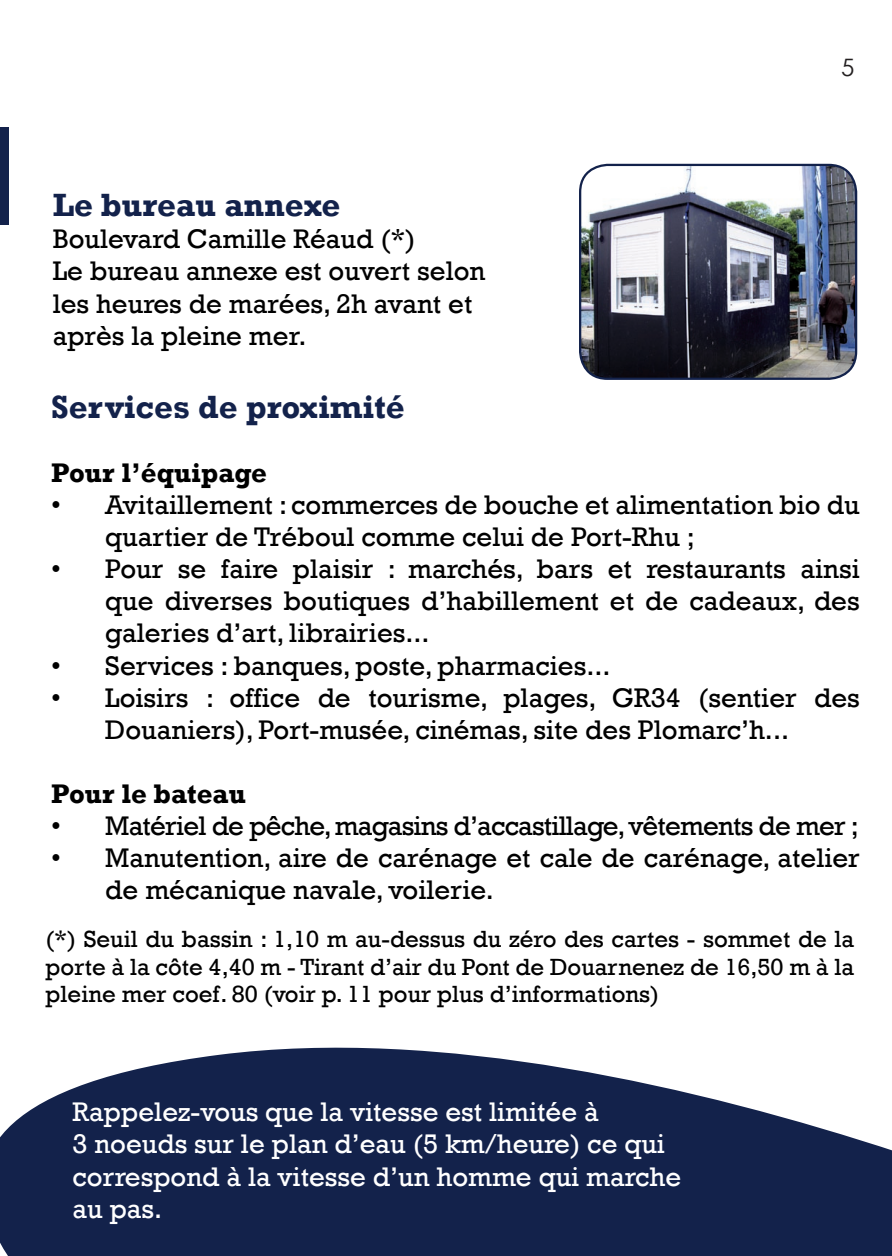
<style>
.page{position:relative;width:892px;height:1256px;background:#fff}
.page>*{position:absolute;margin:0;border:0;box-sizing:border-box;transform-origin:0 0}
.t1{font:700 33px "Rockwell";color:#13224b}
.t2{font:27.6px/32.1px "Rockwell";color:#000}
.t3{font:27.6px/32.4px "Rockwell";color:#fff}
.t4{font:27.6px "Rockwell";letter-spacing:-.03em;color:#000}
.t5{font:700 27.6px "Rockwell";color:#000}
.t6{font:24px/27px "Rockwell";color:#000;text-align:justify}
.t7{font:24px "Century Gothic";color:#231f20}
</style>
<div class="page">
<svg style="left:0;top:1047px;width:891px;height:208px;fill:#13224b"></svg>
<div style="left:0;top:128px;width:9px;height:96px;background:#13224b"></div>
<img style="left:581px;top:165px;width:274px;height:214px">
<div style="left:578px;top:164px;width:278px;height:216px;border:2px solid #13224b;border-radius:27px"></div>
<p class="t1" style="left:53px;top:185px;width:289px">Le bureau annexe</p>
<p class="t2" style="left:53px;top:223px;width:434px">Boulevard Camille Réaud (*)<br>Le bureau annexe est ouvert selon les heures de marées, 2h avant et après la pleine mer.</p>
<p class="t7" style="left:840px;top:53px;width:15px">5</p>
<p class="t1" style="left:51px;top:386px;width:355px">Services de proximité</p>
<p class="t5" style="left:51px;top:456px;width:217px">Pour l’équipage</p>
<p class="t2" style="left:105px;top:489px;width:755px;text-indent:-54px">• Avitaillement : commerces de bouche et alimentation bio du quartier de Tréboul comme celui de Port-Rhu ;</p>
<p class="t2" style="left:105px;top:553px;width:755px;text-align:justify;text-indent:-54px">• Pour se faire plaisir : marchés, bars et restaurants ainsi que diverses boutiques d’habillement et de cadeaux, des galeries d’art, librairies...</p>
<p class="t2" style="left:51px;top:649px;width:560px">• Services : banques, poste, pharmacies...</p>
<p class="t2" style="left:105px;top:681px;width:755px;text-indent:-54px">• Loisirs : office de tourisme, plages, GR34 (sentier des<br>Douaniers), Port-musée, cinémas, site des Plomarc’h...</p>
<p class="t5" style="left:51px;top:777px;width:196px">Pour le bateau</p>
<p class="t4" style="left:51px;top:809px;width:808px">• Matériel de pêche, magasins d’accastillage, vêtements de mer ;</p>
<p class="t2" style="left:105px;top:842px;width:755px;text-indent:-54px">• Manutention, aire de carénage et cale de carénage, atelier de mécanique navale, voilerie.</p>
<p class="t6" style="left:46px;top:926px;width:809px">(*) Seuil du bassin : 1,10 m au-dessus du zéro des cartes - sommet de la porte à la côte 4,40 m - Tirant d’air du Pont de Douarnenez de 16,50 m à la pleine mer coef. 80 (voir p. 11 pour plus d’informations)</p>
<p class="t3" style="left:72px;top:1095px;width:610px">Rappelez-vous que la vitesse est limitée à<br>3 noeuds sur le plan d’eau (5 km/heure) ce qui correspond à la vitesse d’un homme qui marche au pas.</p>
</div>
